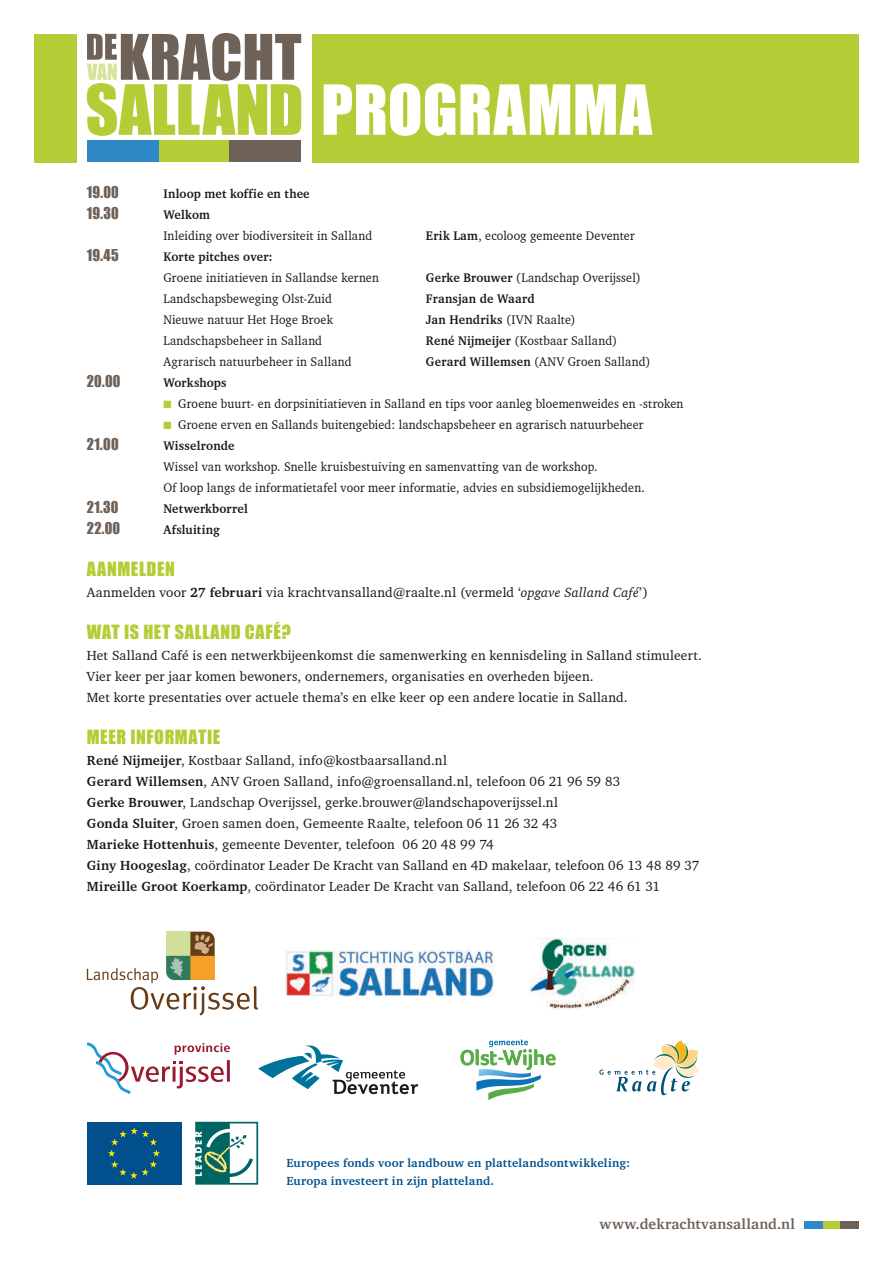
<style>
.page{position:relative;width:893px;height:1263px;background:#fff}
.page>*{position:absolute;margin:0;border:0;box-sizing:border-box;transform-origin:0 0}
.TK{font:63.75px "Impact";letter-spacing:.005em;color:#fff}
.TK-2{font:18px "Impact";letter-spacing:.035em;color:#b6cc36}
.programma{font:15px "Impact";letter-spacing:.015em;color:#6e6158;scale:.95 1}
.t1{font:700 14.7px "Charter";letter-spacing:.02em;color:#6e6158}
.PT{font:13.5px "Charter BT Pro";letter-spacing:.015em;color:#1a181b}
.programma-2{font:12.75px "Charter BT Pro";letter-spacing:.015em;color:#1a181b;scale:.95 1}
.programma-3{font:700 12.75px "Charter BT Pro";letter-spacing:.015em;color:#1a181b;scale:.95 1}
.PT-2{font:700 12px "Charter BT Pro";letter-spacing:.02em;color:#01508d}
.s1{font-weight:700}
.s2{font-weight:400}
.s3{color:#b6cc36}
.s4{font-style:italic}
</style>
<div class="page">
<div style="left:34px;top:34px;width:825px;height:128px;background:#b6cc36"></div>
<div style="left:77px;top:21px;width:234px;height:151px;background:#fff"></div>
<div style="left:823px;top:1221px;width:18px;height:7px;background:#b6cc36"></div>
<div style="left:841px;top:1221px;width:18px;height:7px;background:#6e6158"></div>
<div style="left:805px;top:1221px;width:18px;height:7px;background:#2e8ac6"></div>
<svg style="left:87px;top:33px;width:214px;height:103px"></svg>
<div style="left:158px;top:140px;width:72px;height:22px;background:#b6cc36"></div>
<div style="left:230px;top:140px;width:71px;height:22px;background:#6e6158"></div>
<div style="left:87px;top:140px;width:71px;height:22px;background:#2e8ac6"></div>
<div style="left:87px;top:1122px;width:94px;height:63px;background:#01508d"></div>
<svg style="left:108px;top:1127px;width:52px;height:52px"></svg>
<svg style="left:195px;top:1122px;width:63px;height:63px"></svg>
<svg style="left:258px;top:1045px;width:160px;height:49px"></svg>
<svg style="left:599px;top:1040px;width:100px;height:55px"></svg>
<svg style="left:461px;top:1039px;width:94px;height:61px"></svg>
<svg style="left:87px;top:1042px;width:143px;height:52px"></svg>
<div style="left:166px;top:931px;width:24px;height:25px;background:#d1df99"></div>
<svg style="left:87px;top:932px;width:171px;height:83px"></svg>
<img style="left:286px;top:950px;width:207px;height:47px">
<img style="left:529px;top:937px;width:107px;height:73px">
<p class="TK" style="left:321px;top:60px;width:333px">PROGRAMMA</p>
<p class="programma" style="left:87px;top:180px;width:35px">19.00</p>
<p class="programma-3" style="left:163px;top:185px;width:155px">Inloop met koffie en thee</p>
<p class="programma" style="left:87px;top:201px;width:35px">19.30</p>
<p class="programma-3" style="left:163px;top:206px;width:51px">Welkom</p>
<p class="programma-2" style="left:163px;top:227px;width:221px">Inleiding over biodiversiteit in Salland</p>
<p class="programma-2" style="left:426px;top:227px;width:221px"><span class="s1">Erik Lam</span>, ecoloog gemeente Deventer</p>
<p class="programma" style="left:87px;top:243px;width:35px">19.45</p>
<p class="programma-3" style="left:163px;top:248px;width:116px">Korte pitches over:</p>
<p class="programma-2" style="left:163px;top:269px;width:228px">Groene initiatieven in Sallandse kernen</p>
<p class="programma-2" style="left:426px;top:269px;width:228px"><span class="s1">Gerke Brouwer</span> (Landschap Overijssel)</p>
<p class="programma-2" style="left:163px;top:290px;width:179px">Landschapsbeweging Olst-Zuid</p>
<p class="programma-3" style="left:426px;top:290px;width:116px">Fransjan de Waard</p>
<p class="programma-2" style="left:163px;top:311px;width:180px">Nieuwe natuur Het Hoge Broek</p>
<p class="programma-3" style="left:426px;top:311px;width:159px">Jan Hendriks <span class="s2">(IVN Raalte)</span></p>
<p class="programma-2" style="left:163px;top:332px;width:169px">Landschapsbeheer in Salland</p>
<p class="programma-2" style="left:426px;top:332px;width:203px"><span class="s1">René Nijmeijer</span> (Kostbaar Salland)</p>
<p class="programma-2" style="left:163px;top:353px;width:200px">Agrarisch natuurbeheer in Salland</p>
<p class="programma-2" style="left:426px;top:353px;width:238px"><span class="s1">Gerard Willemsen</span> (ANV Groen Salland)</p>
<p class="programma" style="left:87px;top:369px;width:37px">20.00</p>
<p class="programma-3" style="left:163px;top:374px;width:68px">Workshops</p>
<p class="programma-2" style="left:163px;top:395px;width:549px"><span class="s3">■</span> Groene buurt- en dorpsinitiatieven in Salland en tips voor aanleg bloemenweides en -stroken</p>
<p class="programma-2" style="left:163px;top:416px;width:507px"><span class="s3">■</span> Groene erven en Sallands buitengebied: landschapsbeheer en agrarisch natuurbeheer</p>
<p class="programma" style="left:87px;top:432px;width:35px">21.00</p>
<p class="programma-3" style="left:163px;top:437px;width:76px">Wisselronde</p>
<p class="programma-2" style="left:163px;top:458px;width:459px">Wissel van workshop. Snelle kruisbestuiving en samenvatting van de workshop.</p>
<p class="programma-2" style="left:163px;top:479px;width:508px">Of loop langs de informatietafel voor meer informatie, advies en subsidiemogelijkheden.</p>
<p class="programma" style="left:87px;top:495px;width:35px">21.30</p>
<p class="programma-3" style="left:163px;top:500px;width:90px">Netwerkborrel</p>
<p class="programma" style="left:87px;top:516px;width:37px">22.00</p>
<p class="programma-3" style="left:163px;top:521px;width:61px">Afsluiting</p>
<p class="TK-2" style="left:87px;top:555px;width:90px">AANMELDEN</p>
<p class="PT" style="left:87px;top:584px;width:563px">Aanmelden voor <span class="s1">27 februari</span> via krachtvansalland@raalte.nl (vermeld ‘<span class="s4">opgave Salland Café</span>’)</p>
<p class="TK-2" style="left:87px;top:618px;width:206px">WAT IS HET SALLAND CAFÉ?</p>
<p class="PT" style="left:87px;top:647px;width:616px">Het Salland Café is een netwerkbijeenkomst die samenwerking en kennisdeling in Salland stimuleert.</p>
<p class="PT" style="left:87px;top:668px;width:508px">Vier keer per jaar komen bewoners, ondernemers, organisaties en overheden bijeen.</p>
<p class="PT" style="left:87px;top:689px;width:542px">Met korte presentaties over actuele thema’s en elke keer op een andere locatie in Salland.</p>
<p class="TK-2" style="left:87px;top:723px;width:135px">MEER INFORMATIE</p>
<p class="PT" style="left:87px;top:752px;width:361px"><span class="s1">René Nijmeijer</span>, Kostbaar Salland, info@kostbaarsalland.nl</p>
<p class="PT" style="left:87px;top:773px;width:535px"><span class="s1">Gerard Willemsen</span>, ANV Groen Salland, info@groensalland.nl, telefoon 06 21 96 59 83</p>
<p class="PT" style="left:87px;top:794px;width:472px"><span class="s1">Gerke Brouwer</span>, Landschap Overijssel, gerke.brouwer@landschapoverijssel.nl</p>
<p class="PT" style="left:87px;top:815px;width:472px"><span class="s1">Gonda Sluiter</span>, Groen samen doen, Gemeente Raalte, telefoon 06 11 26 32 43</p>
<p class="PT" style="left:87px;top:836px;width:408px"><span class="s1">Marieke Hottenhuis</span>, gemeente Deventer, telefoon 06 20 48 99 74</p>
<p class="PT" style="left:87px;top:857px;width:614px"><span class="s1">Giny Hoogeslag</span>, coördinator Leader De Kracht van Salland en 4D makelaar, telefoon 06 13 48 89 37</p>
<p class="PT" style="left:87px;top:878px;width:575px"><span class="s1">Mireille Groot Koerkamp</span>, coördinator Leader De Kracht van Salland, telefoon 06 22 46 61 31</p>
<p class="PT-2" style="left:286px;top:1155px;width:345px">Europees fonds voor landbouw en plattelandsontwikkeling:</p>
<p class="PT-2" style="left:286px;top:1173px;width:209px">Europa investeert in zijn platteland.</p>
<p class="t1" style="left:600px;top:1211px;width:197px">www.dekrachtvansalland.nl</p>
</div>
